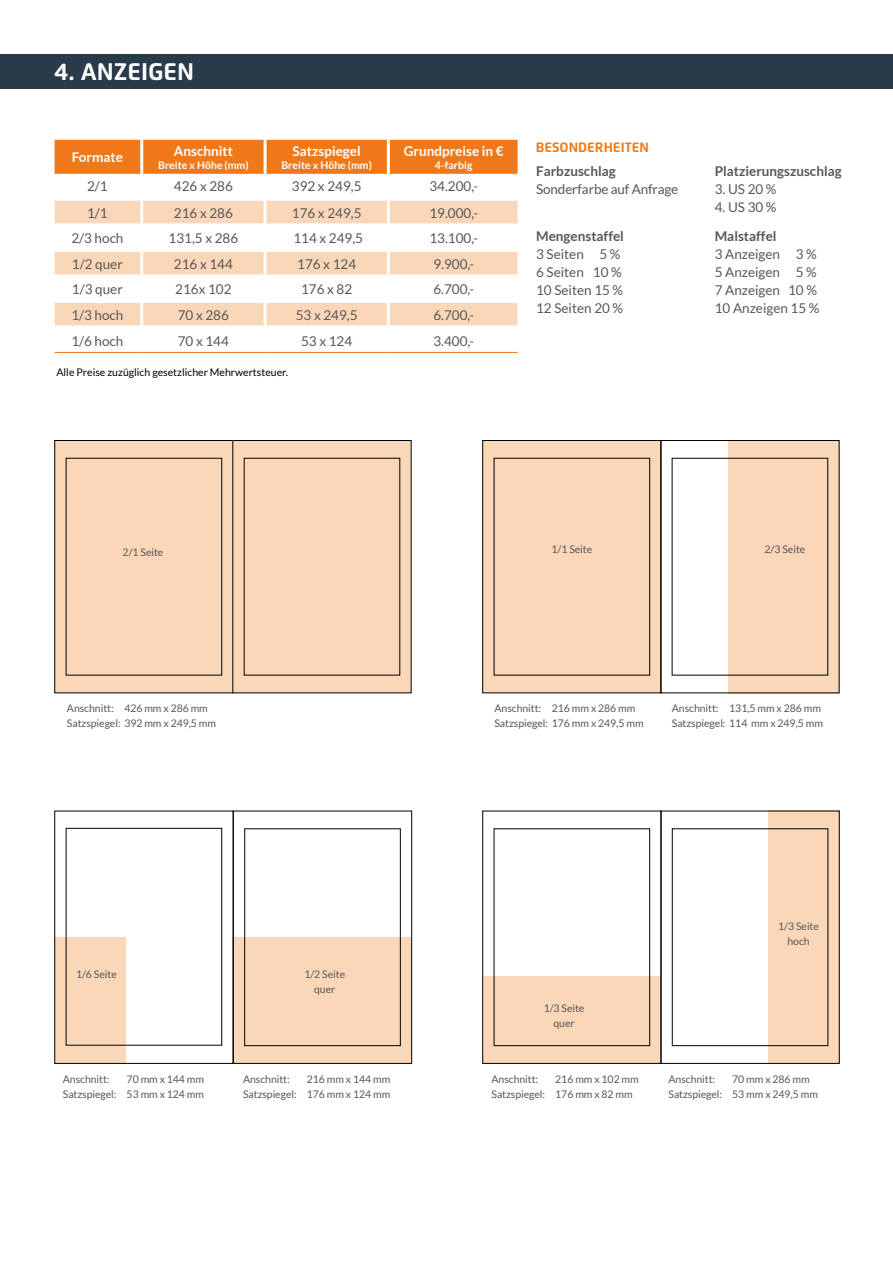
<style>
.page{position:relative;width:893px;height:1263px;background:#fff}
.page>*{position:absolute;margin:0;border:0;box-sizing:border-box;transform-origin:0 0}
.t1{font:700 24px "Flexo";color:#fff}
.t2{font:13.5px/18px "Lato";color:#575756}
.t3{font:700 13.5px "Lato";color:#575756}
.t4{font:700 13.5px "Lato";color:#fff}
.t5{font:700 13.5px "Flexo";color:#ef7918}
.t6{font:10.5px/15px "Lato";letter-spacing:-.005em;color:#575756}
.t7{font:10.5px "Lato";color:#000}
.t8{font:700 10.5px "Lato";color:#fff}
</style>
<div class="page">
<div style="left:0;top:54px;width:893px;height:34px;background:#293b4a"></div>
<div style="left:768px;top:811px;width:71px;height:253px;background:#fad7b9"></div>
<div style="left:483px;top:976px;width:177px;height:87px;background:#fad7b9"></div>
<div style="left:728px;top:440px;width:111px;height:253px;background:#fad7b9"></div>
<div style="left:232px;top:937px;width:180px;height:127px;background:#fad7b9"></div>
<div style="left:54px;top:937px;width:71px;height:126px;background:#fad7b9"></div>
<div style="left:483px;top:440px;width:178px;height:253px;background:#fad7b9"></div>
<div style="left:482px;top:440px;width:179px;height:253px;border:1px solid #000"></div>
<div style="left:55px;top:440px;width:178px;height:253px;background:#fad7b9"></div>
<div style="left:54px;top:440px;width:179px;height:253px;border:1px solid #000"></div>
<div style="left:482px;top:811px;width:179px;height:253px;border:1px solid #000"></div>
<div style="left:54px;top:811px;width:179px;height:253px;border:1px solid #000"></div>
<div style="left:660px;top:440px;width:179px;height:253px;border:1px solid #000"></div>
<div style="left:233px;top:440px;width:178px;height:253px;background:#fad7b9"></div>
<div style="left:660px;top:811px;width:180px;height:253px;border:1px solid #000"></div>
<div style="left:233px;top:811px;width:179px;height:253px;border:1px solid #000"></div>
<div style="left:494px;top:458px;width:156px;height:217px;border:1px solid #000"></div>
<div style="left:494px;top:828px;width:156px;height:218px;border:1px solid #000"></div>
<div style="left:672px;top:828px;width:156px;height:218px;border:1px solid #000"></div>
<div style="left:244px;top:828px;width:157px;height:218px;border:1px solid #000"></div>
<div style="left:55px;top:140px;width:463px;height:34px;background:#ef7918"></div>
<svg style="left:55px;top:201px;width:463px;height:124px;fill:#fad7b9"></svg>
<svg style="left:55px;top:351px;width:462px;height:1px"></svg>
<hr style="left:140px;top:140px;width:3px;height:34px;background:#fff">
<hr style="left:264px;top:140px;width:3px;height:34px;background:#fff">
<hr style="left:387px;top:140px;width:3px;height:34px;background:#fff">
<hr style="left:140px;top:201px;width:3px;height:22px;background:#fff">
<hr style="left:264px;top:201px;width:3px;height:22px;background:#fff">
<hr style="left:387px;top:201px;width:3px;height:22px;background:#fff">
<hr style="left:55px;top:223px;width:87px;height:3px;background:#fff">
<hr style="left:142px;top:223px;width:123px;height:3px;background:#fff">
<hr style="left:140px;top:226px;width:3px;height:23px;background:#fff">
<hr style="left:265px;top:223px;width:123px;height:3px;background:#fff">
<hr style="left:264px;top:226px;width:3px;height:23px;background:#fff">
<hr style="left:388px;top:223px;width:130px;height:3px;background:#fff">
<hr style="left:387px;top:226px;width:3px;height:23px;background:#fff">
<hr style="left:55px;top:249px;width:87px;height:3px;background:#fff">
<hr style="left:142px;top:249px;width:123px;height:3px;background:#fff">
<hr style="left:140px;top:252px;width:3px;height:22px;background:#fff">
<hr style="left:265px;top:249px;width:123px;height:3px;background:#fff">
<hr style="left:264px;top:252px;width:3px;height:22px;background:#fff">
<hr style="left:388px;top:249px;width:130px;height:3px;background:#fff">
<hr style="left:387px;top:252px;width:3px;height:22px;background:#fff">
<hr style="left:55px;top:274px;width:87px;height:3px;background:#fff">
<hr style="left:142px;top:274px;width:123px;height:3px;background:#fff">
<hr style="left:140px;top:277px;width:3px;height:23px;background:#fff">
<hr style="left:265px;top:274px;width:123px;height:3px;background:#fff">
<hr style="left:264px;top:277px;width:3px;height:23px;background:#fff">
<hr style="left:388px;top:274px;width:130px;height:3px;background:#fff">
<hr style="left:387px;top:277px;width:3px;height:23px;background:#fff">
<hr style="left:55px;top:300px;width:87px;height:3px;background:#fff">
<hr style="left:142px;top:300px;width:123px;height:3px;background:#fff">
<hr style="left:140px;top:303px;width:3px;height:22px;background:#fff">
<hr style="left:265px;top:300px;width:123px;height:3px;background:#fff">
<hr style="left:264px;top:303px;width:3px;height:22px;background:#fff">
<hr style="left:388px;top:300px;width:130px;height:3px;background:#fff">
<hr style="left:387px;top:303px;width:3px;height:22px;background:#fff">
<hr style="left:140px;top:328px;width:3px;height:24px;background:#fff">
<hr style="left:264px;top:328px;width:3px;height:24px;background:#fff">
<hr style="left:387px;top:328px;width:3px;height:24px;background:#fff">
<hr style="left:55px;top:352px;width:87px;height:1px;background:#ef7918">
<hr style="left:142px;top:352px;width:123px;height:1px;background:#ef7918">
<hr style="left:265px;top:352px;width:123px;height:1px;background:#ef7918">
<hr style="left:388px;top:352px;width:130px;height:1px;background:#ef7918">
<h1 class="t1" style="left:54px;top:57px;width:142px">4. ANZEIGEN</h1>
<p class="t4" style="left:72px;top:150px;width:53px">Formate</p>
<p class="t4" style="left:174px;top:143px;width:61px">Anschnitt</p>
<p class="t8" style="left:158px;top:159px;width:92px">Breite x Höhe (mm)</p>
<p class="t4" style="left:293px;top:143px;width:70px">Satzspiegel</p>
<p class="t8" style="left:281px;top:159px;width:92px">Breite x Höhe (mm)</p>
<p class="t4" style="left:404px;top:143px;width:101px">Grundpreise in €</p>
<p class="t8" style="left:435px;top:159px;width:39px">4-farbig</p>
<p class="t2" style="left:87px;top:177px;width:22px">2/1</p>
<p class="t2" style="left:174px;top:177px;width:60px">426 x 286</p>
<p class="t2" style="left:292px;top:177px;width:71px">392 x 249,5</p>
<p class="t2" style="left:429px;top:177px;width:50px">34.200,-</p>
<p class="t2" style="left:87px;top:204px;width:22px">1/1</p>
<p class="t2" style="left:174px;top:204px;width:60px">216 x 286</p>
<p class="t2" style="left:292px;top:204px;width:71px">176 x 249,5</p>
<p class="t2" style="left:429px;top:204px;width:50px">19.000,-</p>
<p class="t2" style="left:71px;top:229px;width:54px">2/3 hoch</p>
<p class="t2" style="left:169px;top:229px;width:71px">131,5 x 286</p>
<p class="t2" style="left:293px;top:229px;width:71px">114 x 249,5</p>
<p class="t2" style="left:429px;top:229px;width:50px">13.100,-</p>
<p class="t2" style="left:72px;top:255px;width:52px">1/2 quer</p>
<p class="t2" style="left:174px;top:255px;width:60px">216 x 144</p>
<p class="t2" style="left:297px;top:255px;width:60px">176 x 124</p>
<p class="t2" style="left:433px;top:255px;width:42px">9.900,-</p>
<p class="t2" style="left:72px;top:280px;width:52px">1/3 quer</p>
<p class="t2" style="left:175px;top:280px;width:58px">216x 102</p>
<p class="t2" style="left:301px;top:280px;width:53px">176 x 82</p>
<p class="t2" style="left:433px;top:280px;width:42px">6.700,-</p>
<p class="t2" style="left:71px;top:306px;width:54px">1/3 hoch</p>
<p class="t2" style="left:178px;top:306px;width:53px">70 x 286</p>
<p class="t2" style="left:296px;top:306px;width:63px">53 x 249,5</p>
<p class="t2" style="left:433px;top:306px;width:42px">6.700,-</p>
<p class="t2" style="left:71px;top:332px;width:54px">1/6 hoch</p>
<p class="t2" style="left:178px;top:332px;width:53px">70 x 144</p>
<p class="t2" style="left:301px;top:332px;width:53px">53 x 124</p>
<p class="t2" style="left:433px;top:332px;width:42px">3.400,-</p>
<p class="t7" style="left:56px;top:366px;width:233px">Alle Preise zuzüglich gesetzlicher Mehrwertsteuer.</p>
<p class="t5" style="left:536px;top:139px;width:115px">BESONDERHEITEN</p>
<p class="t3" style="left:536px;top:163px;width:81px">Farbzuschlag</p>
<p class="t2" style="left:536px;top:180px;width:144px">Sonderfarbe auf Anfrage</p>
<p class="t3" style="left:536px;top:228px;width:89px">Mengenstaffel</p>
<p class="t2" style="left:536px;top:245px;width:89px">3 Seiten 5 %<br>6 Seiten 10 %<br>10 Seiten 15 %<br>12 Seiten 20 %</p>
<p class="t3" style="left:715px;top:163px;width:129px">Platzierungszuschlag</p>
<p class="t2" style="left:715px;top:180px;width:63px">3. US 20 %</p>
<p class="t2" style="left:715px;top:198px;width:63px">4. US 30 %</p>
<p class="t3" style="left:715px;top:228px;width:63px">Malstaffel</p>
<p class="t2" style="left:715px;top:245px;width:106px">3 Anzeigen 3 %<br>5 Anzeigen 5 %<br>7 Anzeigen 10 %<br>10 Anzeigen 15 %</p>
<p class="t6" style="left:123px;top:545px;width:42px">2/1 Seite</p>
<p class="t6" style="left:551px;top:541px;width:42px">1/1 Seite</p>
<p class="t6" style="left:765px;top:541px;width:42px">2/3 Seite</p>
<p class="t6" style="left:67px;top:701px;width:151px">Anschnitt: 426 mm x 286 mm<br>Satzspiegel: 392 mm x 249,5 mm</p>
<p class="t6" style="left:494px;top:701px;width:151px">Anschnitt: 216 mm x 286 mm<br>Satzspiegel: 176 mm x 249,5 mm</p>
<p class="t6" style="left:672px;top:701px;width:153px">Anschnitt: 131,5 mm x 286 mm<br>Satzspiegel: 114 mm x 249,5 mm</p>
<p class="t6" style="left:76px;top:967px;width:42px">1/6 Seite</p>
<p class="t6" style="left:304px;top:967px;width:42px;text-align:center">1/2 Seite quer</p>
<p class="t6" style="left:544px;top:1001px;width:42px;text-align:center">1/3 Seite quer</p>
<p class="t6" style="left:778px;top:919px;width:42px;text-align:center">1/3 Seite hoch</p>
<p class="t6" style="left:63px;top:1071px;width:48px">Anschnitt:</p>
<p class="t6" style="left:63px;top:1071px;width:143px;text-align:right">70 mm x 144 mm<br>Satzspiegel: 53 mm x 124 mm</p>
<p class="t6" style="left:243px;top:1071px;width:48px">Anschnitt:</p>
<p class="t6" style="left:243px;top:1071px;width:149px;text-align:right">216 mm x 144 mm<br>Satzspiegel: 176 mm x 124 mm</p>
<p class="t6" style="left:491px;top:1071px;width:48px">Anschnitt:</p>
<p class="t6" style="left:491px;top:1071px;width:149px;text-indent:64px">216 mm x 102 mm<br>Satzspiegel: 176 mm x 82 mm</p>
<p class="t6" style="left:668px;top:1071px;width:48px">Anschnitt:</p>
<p class="t6" style="left:668px;top:1071px;width:151px;text-indent:64px">70 mm x 286 mm<br>Satzspiegel: 53 mm x 249,5 mm</p>
</div>
